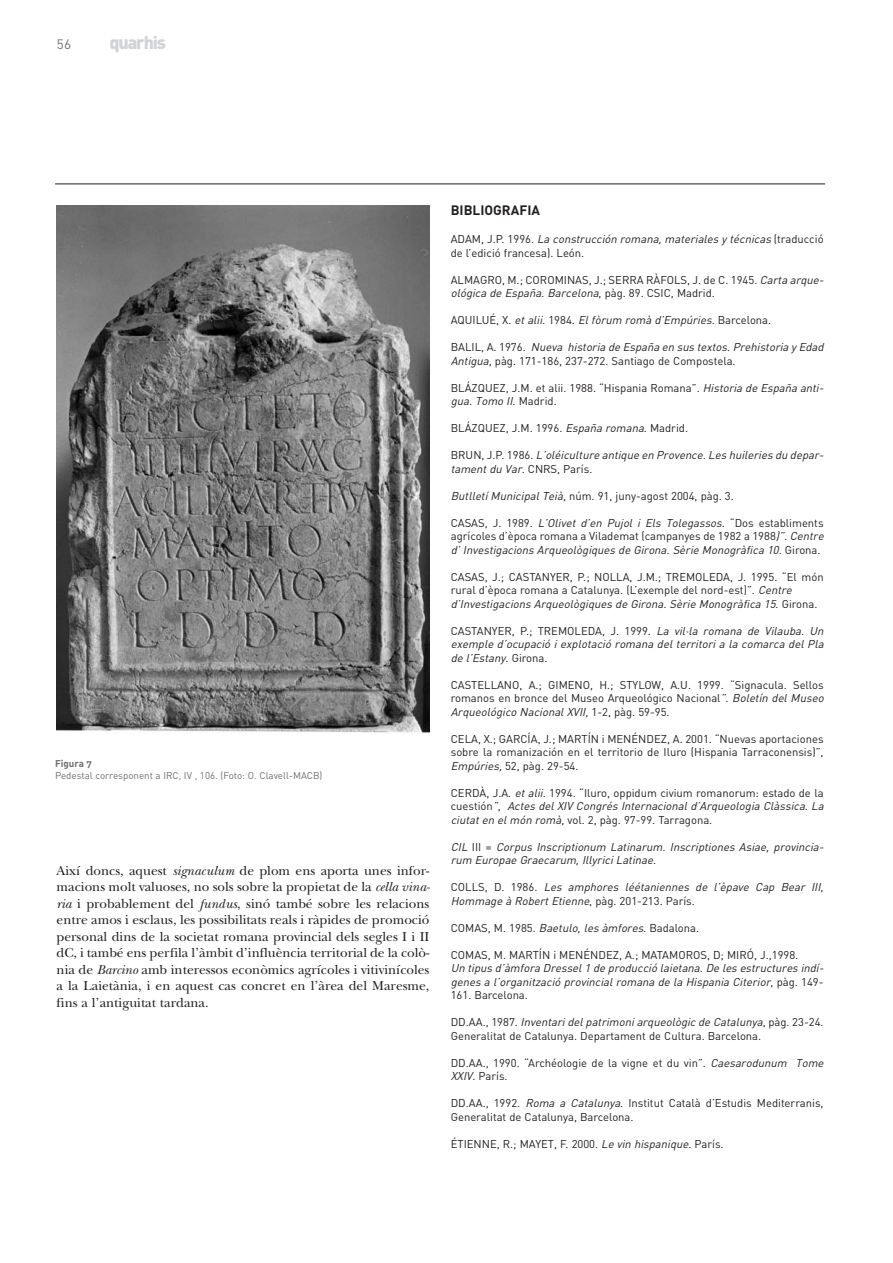
<style>
.page{position:relative;width:893px;height:1263px;background:#fff}
.page>*{position:absolute;margin:0;border:0;box-sizing:border-box;transform-origin:0 0}
.t1{font:900 18px "DIN";letter-spacing:-.06em;color:#d1d3d4}
.t2{font:13.5px/16.5px "New Baskerville";color:#231f20;text-align:justify}
.t3{font:700 13.5px "DIN";color:#231f20}
.t4{font:13.5px "DIN";color:#6d6e70}
.t5{font:11.25px/13.5px "DIN";color:#231f20}
.t6{font:italic 11.25px/13.5px "DIN";color:#231f20}
.t7{font:9.75px "DIN";color:#6d6e70}
.t8{font:9.75px "DIN Bold Alternate";color:#6d6e70}
.s1{font-style:italic}
.s2{font-style:normal}
</style>
<div class="page">
<hr style="left:55px;top:184px;width:770px;height:1px;background:#231f20">
<img style="left:56px;top:205px;width:373px;height:529px">
<p class="t4" style="left:57px;top:39px;width:16px">56</p>
<h1 class="t1" style="left:109px;top:36px;width:58px">quarhis</h1>
<p class="t8" style="left:55px;top:760px;width:38px">Figura 7</p>
<p class="t7" style="left:55px;top:772px;width:269px">Pedestal corresponent a IRC, IV , 106. (Foto: O. Clavell-MACB)</p>
<p class="t2" style="left:57px;top:864px;width:375px">Així doncs, aquest <span class="s1">signaculum</span> de plom ens aporta unes infor&shy;macions molt valuoses, no sols sobre la propietat de la <span class="s1">cella vina&shy;ria</span> i probablement del <span class="s1">fundus</span>, sinó també sobre les relacions entre amos i esclaus, les possibilitats reals i ràpides de promoció personal dins de la societat romana provincial dels segles I i II dC, i també ens perfila l’àmbit d’influència territorial de la colò&shy;nia de <span class="s1">Barcino</span> amb interessos econòmics agrícoles i vitivinícoles a la Laietània, i en aquest cas concret en l’àrea del Maresme, fins a l’antiguitat tardana.</p>
<p class="t3" style="left:451px;top:205px;width:91px">BIBLIOGRAFIA</p>
<p class="t5" style="left:451px;top:234px;width:374px">A D A M , J . P. 1 9 9 6 . <span class="s1">La construcción romana, materiales y técnicas</span> ( t ra d u c c i ó de l’edició francesa). León.</p>
<p class="t5" style="left:451px;top:275px;width:376px">ALMAGRO, M.; COROMINAS, J.; SERRA RÀFOLS, J. de C. 1945. <span class="s1">Carta arque&shy;ológica de España. Barcelona</span>, p à g . 8 9 . C S I C , M a d ri d .</p>
<p class="t6" style="left:451px;top:315px;width:322px"><span class="s2">AQ U I LU É , X.</span> et alii. <span class="s2">1 9 84 .</span> El fòrum romà d’Empúries<span class="s2">. B a rce lo n a .</span></p>
<p class="t5" style="left:451px;top:342px;width:376px">B A L I L , A . 1 9 7 6 . <span class="s1">Nueva historia de España en sus textos</span>. <span class="s1">Prehistoria y Edad<br>Antigua</span>, pàg. 171-186, 237-272. Santiago de Compostela.</p>
<p class="t5" style="left:451px;top:383px;width:376px">BLÁZQUEZ, J.M. et alii. 1988. “Hispania Romana”. <span class="s1">Historia de España anti&shy;gua. Tomo II</span>. M a d ri d .</p>
<p class="t5" style="left:451px;top:423px;width:239px">BLÁZQUEZ, J.M. 1996. <span class="s1">España romana</span>. Madrid.</p>
<p class="t6" style="left:451px;top:450px;width:376px"><span class="s2">B R U N , J . P. 1 9 8 6 .</span> L’oléiculture antique en Provence.Les huileries du depar&shy;tament du Var<span class="s2">. CNRS, París.</span></p>
<p class="t5" style="left:451px;top:491px;width:284px"><span class="s1">Butlletí Municipal Teià</span>, núm. 91, juny-agost 2004, pàg. 3.</p>
<p class="t6" style="left:451px;top:518px;width:376px"><span class="s2">CASAS, J. 1989.</span> L’Olivet d’en Pujol i Els Tolegassos<span class="s2">. “Dos establiments agrícoles d’època romana a Vilademat (campanyes de 1982 a 1988</span>)”.Centre d’ Investigacions Arqueològiques de Girona. Sèrie Monogràfica 10<span class="s2">. G i ro n a .</span></p>
<p class="t5" style="left:451px;top:572px;width:374px">CASAS, J.; CASTANYER, P.; NOLLA, J.M.; TREMOLEDA, J. 1995. “El món rural d’època romana a Catalunya. (L’exemple del nord-est)”. <span class="s1">Centre d’Investigacions Arqueològiques de Girona. Sèrie Monogràfica 15</span>. G i ro n a .</p>
<p class="t6" style="left:451px;top:626px;width:376px;text-align:justify"><span class="s2">CASTANYER, P.; TREMOLEDA, J. 1999.</span> La vil·la romana de Vilauba. Un exemple d’ocupació i explotació romana del territori a la comarca del Pla de l’Estany. <span class="s2">G i ro n a .</span></p>
<p class="t5" style="left:451px;top:680px;width:376px">CASTELLANO, A.; GIMENO, H.; STYLOW, A.U. 1999. “Signacula. Sellos romanos en bronce del Museo Arqueológico Nacional<span class="s1">”. Boletín del Museo<br>Arqueológico Nacional XVII,</span> 1 - 2 , p à g . 5 9 - 9 5 .</p>
<p class="t5" style="left:451px;top:734px;width:374px;text-align:justify">CELA, X.; GARCÍA, J.; MARTÍN i MENÉNDEZ, A. 2001. “Nuevas aportaciones sobre la romanización en el territorio de Iluro (Hispania Tarraconensis)”, <span class="s1">Empúries,</span> 52, pàg. 29-54.</p>
<p class="t5" style="left:451px;top:788px;width:376px">CERDÀ, J.A. <span class="s1">et alii</span>. 1994<span class="s1">.</span> “Iluro, oppidum civium romanorum: estado de la c u e s t i ó n <span class="s1">”</span>, <span class="s1">Actes del XIV Congrés Internacional d’Arqueologia Clàssica. La ciutat en el món romà,</span> vol. 2, pàg. 97-99. Tarragona.</p>
<p class="t6" style="left:451px;top:842px;width:376px">CIL <span class="s2">I I I =</span> Corpus Inscriptionum Latinarum. Inscriptiones Asiae, provincia&shy;rum Europae Graecarum, Illyrici Latinae<span class="s2">.</span></p>
<p class="t6" style="left:451px;top:882px;width:374px"><span class="s2">C O L L S , D . 1 9 8 6 .</span> Les amphores léétaniennes de l’èpave Cap Bear III<span class="s2">,<br></span>Hommage à Robert Etienne<span class="s2">, p à g . 2 0 1 - 2 1 3 . Pa rís .</span></p>
<p class="t5" style="left:451px;top:923px;width:250px">COMAS, M. 1985. <span class="s1">Baetulo, les àmfores</span>. Badalona.</p>
<p class="t6" style="left:451px;top:950px;width:376px"><span class="s2">COMAS, M. MARTÍN i MENÉNDEZ, A.; MATAMOROS, D; MIRÓ, J.,1998.<br></span>Un tipus d’àmfora Dressel1 de producció laietana<span class="s2">.</span> De les estructures indí&shy;genes a l’organització provincial romana de la Hispania Citerior<span class="s2">, p à g . 1 4 9 - 161. Barcelona.</span></p>
<p class="t5" style="left:451px;top:1017px;width:374px">D D . AA . , 1 9 8 7 . <span class="s1">Inventaridelpatrimoniarqueològic de Catalunya</span>, p à g . 2 3 - 2 4 .<br>Generalitat de Catalunya. Departament de Cultura. Barcelona.</p>
<p class="t5" style="left:451px;top:1058px;width:376px">DD.AA., 1990. “Archéologie de la vigne et du vin”. <span class="s1">Caesarodunum Tome<br>XXIV</span>. París.</p>
<p class="t5" style="left:451px;top:1098px;width:374px">DD.AA., 1992. <span class="s1">Roma a Catalunya</span>. Institut Català d’Estudis Mediterranis,<br>Generalitat de Catalunya, Barcelona.</p>
<p class="t5" style="left:451px;top:1139px;width:274px">ÉTIENNE, R.; MAYET, F. 2000. <span class="s1">Le vin hispanique</span>. París.</p>
</div>
